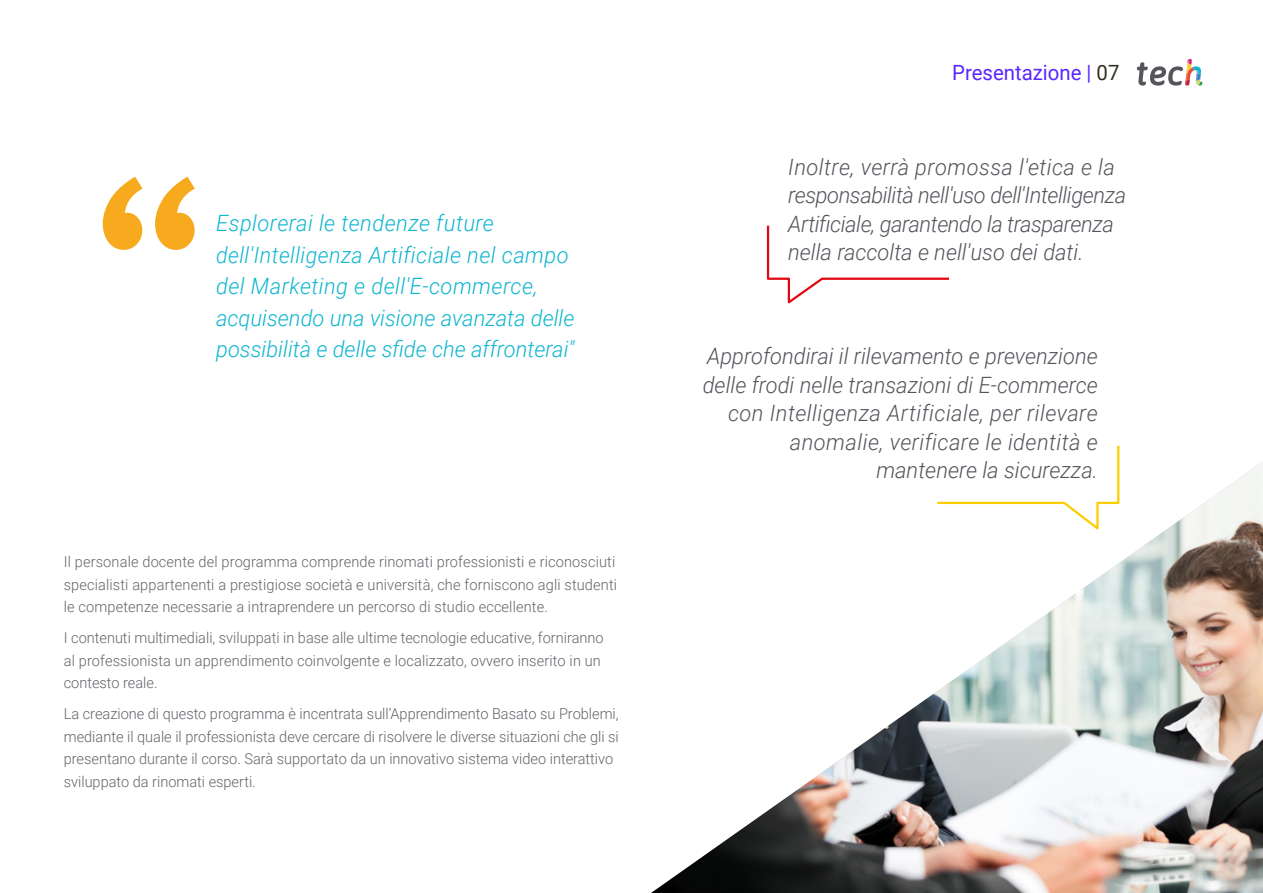
<style>
.page{position:relative;width:1263px;height:893px;background:#fff}
.page>*{position:absolute;margin:0;border:0;box-sizing:border-box;transform-origin:0 0}
.t1{font:italic 300 22.5px/28.5px "Roboto";color:#52555b;text-align:right}
.t2{font:italic 300 22.5px/31.5px "Roboto";letter-spacing:.02em;color:#0fb6cf}
.t3{font:italic 300 22.5px/28.5px "Roboto";letter-spacing:-.02em;color:#52555b}
.t4{font:21px "Roboto";color:#5927ff}
.t5{font:300 15px/22.5px "Roboto";color:#61646a}
.s1{color:#312e20}
</style>
<div class="page">
<img style="left:651px;top:462px;width:612px;height:431px">
<svg style="left:935px;top:445px;width:185px;height:88px"></svg>
<svg style="left:766px;top:225px;width:183px;height:79px"></svg>
<svg style="left:103px;top:177px;width:92px;height:73px"></svg>
<svg style="left:1137px;top:59px;width:65px;height:27px"></svg>
<h1 class="t2" style="left:216px;top:207px;width:360px">Esplorerai le tendenze future dell'Intelligenza Artificiale nel campo del Marketing e dell'E-commerce, acquisendo una visione avanzata delle possibilità e delle sfide che affronterai"</h1>
<p class="t5" style="left:64px;top:550px;width:555px">Il personale docente del programma comprende rinomati professionisti e riconosciuti specialisti appartenenti a prestigiose società e università, che forniscono agli studenti le competenze necessarie a intraprendere un percorso di studio eccellente.</p>
<p class="t5" style="left:64px;top:626px;width:541px">I contenuti multimediali, sviluppati in base alle ultime tecnologie educative, forniranno al professionista un apprendimento coinvolgente e localizzato, ovvero inserito in un contesto reale.</p>
<p class="t5" style="left:64px;top:702px;width:556px">La creazione di questo programma è incentrata sull’Apprendimento Basato su Problemi, mediante il quale il professionista deve cercare di risolvere le diverse situazioni che gli si presentano durante il corso. Sarà supportato da un innovativo sistema video interattivo sviluppato da rinomati esperti.</p>
<h2 class="t4" style="left:952px;top:57px;width:169px">Presentazione | <span class="s1">07</span></h2>
<h1 class="t3" style="left:788px;top:152px;width:339px">Inoltre, verrà promossa l'etica e la responsabilità nell'uso dell'Intelligenza Artificiale, garantendo la trasparenza nella raccolta e nell'uso dei dati.</h1>
<h1 class="t1" style="left:703px;top:341px;width:397px">Approfondirai il rilevamento e prevenzione delle frodi nelle transazioni di E-commerce con Intelligenza Artificiale, per rilevare anomalie, verificare le identità e mantenere la sicurezza.</h1>
</div>
